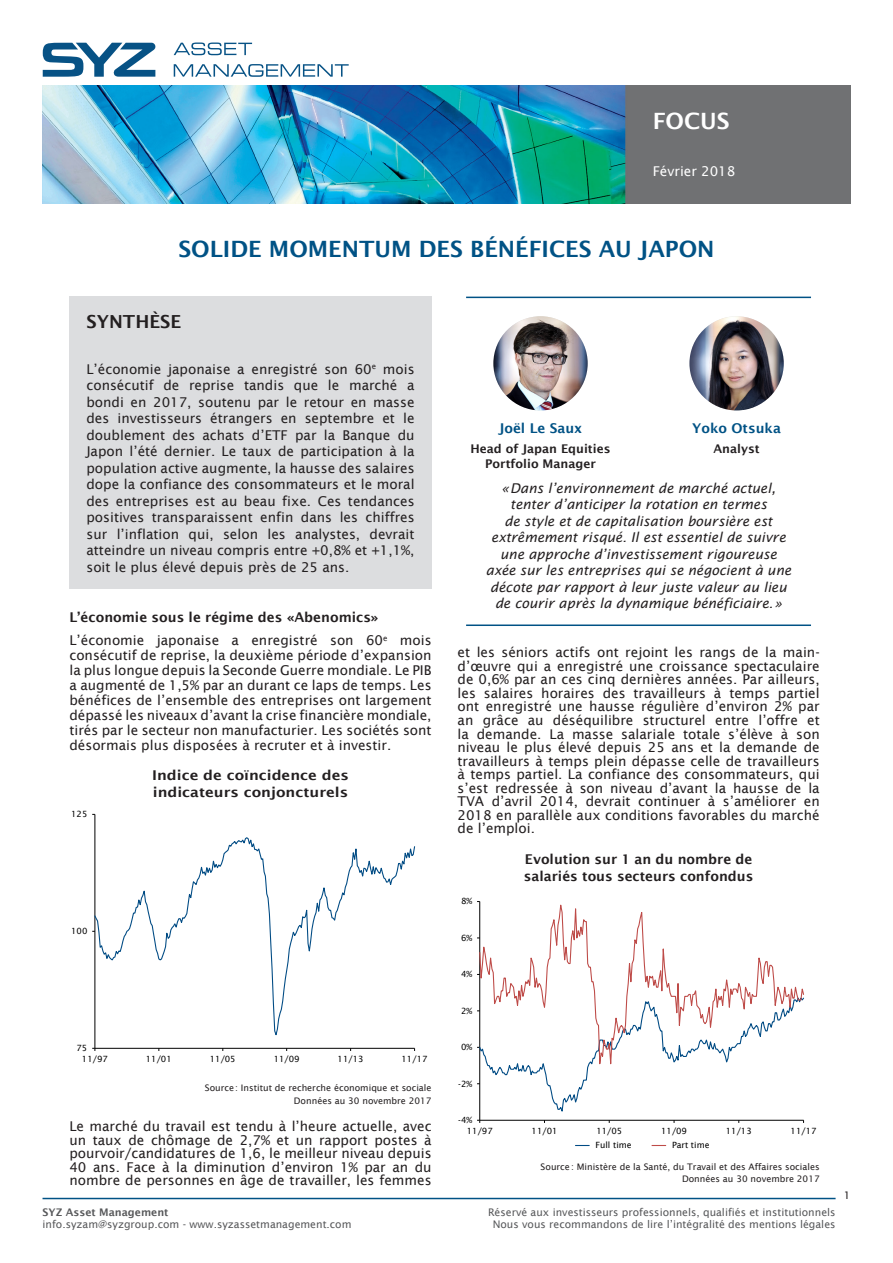
<style>
.page{position:relative;width:893px;height:1263px;background:#fff}
.page>*{position:absolute;margin:0;border:0;box-sizing:border-box;transform-origin:0 0}
.TItre_PRINCIPAL{font:600 22.5px "Lucida Sans";color:#005285}
.t1{font:600 22.5px "Lucida Sans";color:#fff}
.Texte_courant{font:600 18px "Lucida Sans";color:#231f20}
.Texte_courant-2{font:13.5px/13.5px "Lucida Sans";color:#231f20;text-align:justify}
.Texte_courant_-_list{font:13.5px/16.5px "Lucida Sans";color:#231f20;text-align:justify}
.Texte_courant-3{font:italic 13.5px/16.5px "Lucida Sans";color:#231f20;text-align:center}
.Texte_courant-4{font:600 13.5px/16.5px "Lucida Sans";color:#231f20}
.Texte_courant-5{font:600 13.5px/16.5px "Lucida Sans";color:#231f20;scale:1.11 1}
.Texte_courant_-_list-2{font:600 13.5px "Lucida Sans";color:#005285}
.t2{font:13.5px "Lucida Sans";color:#fff}
.Texte_courant_-_list-3{font:600 12px/15px "Lucida Sans";color:#231f20;text-align:center}
.t3{font:10.5px/12px "Lucida Sans";color:#57585a;text-align:center}
.t4{font:600 10.5px "Lucida Sans";color:#57585a}
.Numèro_de_page{font:10.5px "Lucida Sans";color:#231f20}
.Source_data{font:9px "Lucida Sans";color:#231f20}
.t5{font:8.55px "Lucida Sans";color:#000}
</style>
<div class="page">
<img style="left:43px;top:86px;width:807px;height:117px">
<svg style="left:174px;top:43px;width:78px;height:12px"></svg>
<svg style="left:174px;top:64px;width:175px;height:13px"></svg>
<svg style="left:43px;top:43px;width:113px;height:34px"></svg>
<hr style="left:43px;top:1198px;width:793px;height:1px;background:#005285">
<div style="left:69px;top:297px;width:363px;height:292px;background:#dcdddf"></div>
<hr style="left:466px;top:624px;width:345px;height:2px;background:#005285">
<hr style="left:466px;top:297px;width:345px;height:1px;background:#005285">
<hr style="left:95px;top:814px;width:1px;height:234px;background:#000">
<hr style="left:95px;top:1048px;width:320px;height:1px;background:#000">
<svg style="left:95px;top:836px;width:265px;height:202px"></svg>
<svg style="left:360px;top:846px;width:55px;height:39px"></svg>
<hr style="left:479px;top:901px;width:1px;height:219px;background:#000">
<svg style="left:480px;top:901px;width:184px;height:50px"></svg>
<svg style="left:477px;top:951px;width:327px;height:172px"></svg>
<svg style="left:575px;top:1145px;width:14px;height:1px"></svg>
<svg style="left:652px;top:1145px;width:14px;height:1px"></svg>
<img style="left:493px;top:316px;width:95px;height:94px;border-radius:47px">
<img style="left:689px;top:316px;width:95px;height:94px;border-radius:47px">
<h1 class="t1" style="left:653px;top:108px;width:78px">FOCUS</h1>
<p class="t2" style="left:653px;top:163px;width:84px">Février 2018</p>
<p class="TItre_PRINCIPAL" style="left:178px;top:236px;width:538px">SOLIDE MOMENTUM DES BÉNÉFICES AU JAPON</p>
<p class="Texte_courant" style="left:86px;top:311px;width:96px">SYNTHÈSE</p>
<p class="Texte_courant_-_list" style="left:86px;top:361px;width:330px">L’économie japonaise a enregistré son 60<sup>e</sup> mois consécutif de reprise tandis que le marché a bondi en 2017, soutenu par le retour en masse des investisseurs étrangers en septembre et le doublement des achats d’ETF par la Banque du Japon l’été dernier. Le taux de participation à la population active augmente, la hausse des salaires dope la confiance des consommateurs et le moral des entreprises est au beau fixe. Ces tendances positives transparaissent enfin dans les chiffres sur l’inflation qui, selon les analystes, devrait atteindre un niveau compris entre +0,8% et +1,1%, soit le plus élevé depuis près de 25 ans.</p>
<p class="Texte_courant-4" style="left:69px;top:608px;width:311px">L’économie sous le régime des «Abenomics»</p>
<p class="Texte_courant-2" style="left:69px;top:633px;width:364px;line-height:15px">L’économie japonaise a enregistré son 60<sup>e</sup> mois consécutif de reprise, la deuxième période d’expansion la plus longue depuis la Seconde Guerre mondiale. Le PIB a augmenté de 1,5% par an durant ce laps de temps. Les bénéfices de l’ensemble des entreprises ont largement dépassé les niveaux d’avant la crise financière mondiale, tirés par le secteur non manufacturier. Les sociétés sont désormais plus disposées à recruter et à investir.</p>
<p class="t5" style="left:71px;top:809px;width:18px">125</p>
<p class="t5" style="left:71px;top:926px;width:18px">100</p>
<p class="Texte_courant-5" style="left:152px;top:767px;width:179px">Indice de coïncidence des indicateurs conjoncturels</p>
<p class="Texte_courant_-_list-2" style="left:499px;top:421px;width:85px">Joël Le Saux</p>
<p class="Texte_courant_-_list-3" style="left:470px;top:441px;width:142px">Head of Japan Equities<br>Portfolio Manager</p>
<p class="Texte_courant_-_list-2" style="left:692px;top:421px;width:90px">Yoko Otsuka</p>
<p class="Texte_courant_-_list-3" style="left:713px;top:441px;width:48px">Analyst</p>
<p class="Texte_courant-3" style="left:486px;top:480px;width:307px">«Dans l’environnement de marché actuel, tenter d’anticiper la rotation en termes<br>de style et de capitalisation boursière est extrêmement risqué. Il est essentiel de suivre une approche d’investissement rigoureuse axée sur les entreprises qui se négocient à une décote par rapport à leur juste valeur au lieu de courir après la dynamique bénéficiaire.»</p>
<p class="Texte_courant-2" style="left:458px;top:646px;width:364px">et les séniors actifs ont rejoint les rangs de la main&shy;d’œuvre qui a enregistré une croissance spectaculaire de 0,6% par an ces cinq dernières années. Par ailleurs, les salaires horaires des travailleurs à temps partiel ont enregistré une hausse régulière d’environ 2% par an grâce au déséquilibre structurel entre l’offre et la demande. La masse salariale totale s’élève à son niveau le plus élevé depuis 25 ans et la demande de travailleurs à temps plein dépasse celle de travailleurs à temps partiel. La confiance des consommateurs, qui s’est redressée à son niveau d’avant la hausse de la TVA d’avril 2014, devrait continuer à s’améliorer en 2018 en parallèle aux conditions favorables du marché de l’emploi.</p>
<p class="t5" style="left:461px;top:896px;width:13px">8%</p>
<p class="t5" style="left:461px;top:933px;width:13px">6%</p>
<p class="Texte_courant-4" style="left:524px;top:851px;width:231px">Evolution sur 1 an du nombre de salariés tous secteurs confondus</p>
<p class="t5" style="left:461px;top:969px;width:13px">4%</p>
<p class="t5" style="left:461px;top:1006px;width:13px">2%</p>
<p class="t5" style="left:77px;top:1043px;width:12px">75</p>
<p class="t5" style="left:461px;top:1042px;width:13px">0%</p>
<p class="t5" style="left:82px;top:1054px;width:27px">11/97</p>
<p class="t5" style="left:146px;top:1054px;width:27px">11/01</p>
<p class="t5" style="left:210px;top:1054px;width:27px">11/05</p>
<p class="t5" style="left:274px;top:1054px;width:27px">11/09</p>
<p class="t5" style="left:338px;top:1054px;width:27px">11/13</p>
<p class="t5" style="left:402px;top:1054px;width:27px">11/17</p>
<p class="Source_data" style="left:205px;top:1083px;width:228px">Source: Institut de recherche économique et sociale</p>
<p class="Source_data" style="left:294px;top:1095px;width:139px">Données au 30 novembre 2017</p>
<p class="t5" style="left:458px;top:1079px;width:15px">-2%</p>
<p class="Texte_courant-2" style="left:69px;top:1119px;width:364px">Le marché du travail est tendu à l’heure actuelle, avec un taux de chômage de 2,7% et un rapport postes à pourvoir/candidatures de 1,6, le meilleur niveau depuis 40 ans. Face à la diminution d’environ 1% par an du nombre de personnes en âge de travailler, les femmes</p>
<p class="t5" style="left:458px;top:1115px;width:15px">-4%</p>
<p class="t5" style="left:467px;top:1125px;width:27px">11/97</p>
<p class="t5" style="left:532px;top:1125px;width:27px">11/01</p>
<p class="t5" style="left:596px;top:1125px;width:27px">11/05</p>
<p class="t5" style="left:661px;top:1125px;width:27px">11/09</p>
<p class="t5" style="left:726px;top:1125px;width:27px">11/13</p>
<p class="t5" style="left:791px;top:1125px;width:27px">11/17</p>
<p class="t5" style="left:595px;top:1140px;width:38px">Full time</p>
<p class="t5" style="left:672px;top:1140px;width:39px">Part time</p>
<p class="Source_data" style="left:541px;top:1161px;width:280px">Source: Ministère de la Santé, du Travail et des Affaires sociales</p>
<p class="Source_data" style="left:682px;top:1174px;width:139px">Données au 30 novembre 2017</p>
<p class="t4" style="left:43px;top:1206px;width:128px">SYZ Asset Management</p>
<p class="t3" style="left:43px;top:1218px;width:311px">info.syzam@syzgroup.com - www.syzassetmanagement.com</p>
<p class="t3" style="left:488px;top:1206px;width:349px">Réservé aux investisseurs professionnels, qualifiés et institutionnels<br>Nous vous recommandons de lire l’intégralité des mentions légales</p>
<p class="Numèro_de_page" style="left:844px;top:1189px;width:8px">1</p>
</div>
